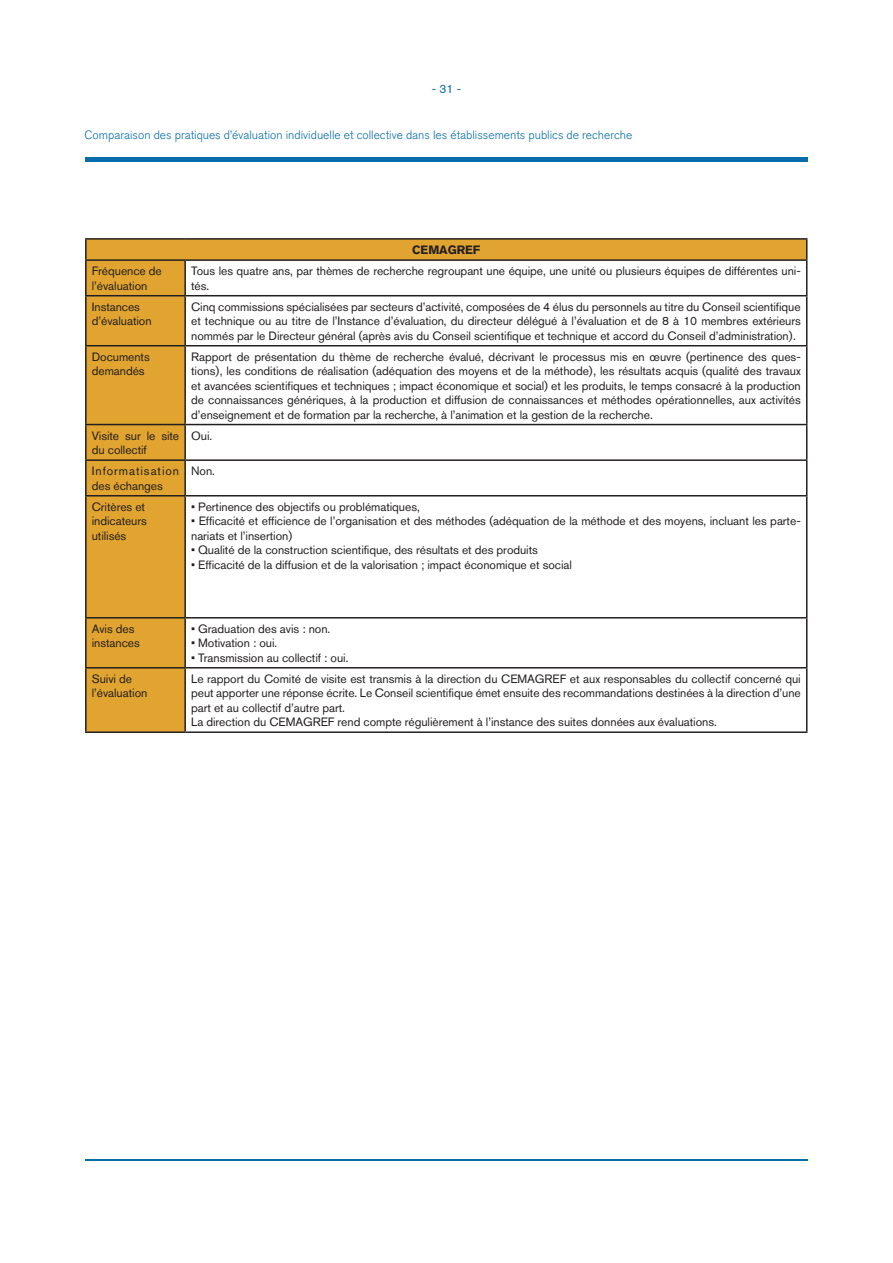
<style>
.page{position:relative;width:893px;height:1263px;background:#fff}
.page>*{position:absolute;margin:0;border:0;box-sizing:border-box;transform-origin:0 0}
.t1{font:12px/14.4px "Akzidenz Grotesk BQ";letter-spacing:-.005em;color:#231f20}
.t2{font:300 12px "Akzidenz Grotesk BQ";color:#076daa}
.t3{font:12px/14.4px "Akzidenz Grotesk BQ";letter-spacing:.08em;color:#231f20}
.t4{font:700 12px "Akzidenz Grotesk BQ";letter-spacing:-.005em;color:#231f20}
.t5{font:12px "Akzidenz Grotesk BQ";color:#076daa}
</style>
<div class="page">
<div style="left:85px;top:157px;width:723px;height:5px;background:#076daa"></div>
<hr style="left:85px;top:1159px;width:723px;height:1px;background:#076daa">
<svg style="left:87px;top:240px;width:719px;height:491px"></svg>
<hr style="left:85px;top:238px;width:100px;height:2px;background:#231f20">
<svg style="left:85px;top:240px;width:2px;height:19px"></svg>
<hr style="left:185px;top:238px;width:622px;height:2px;background:#231f20">
<svg style="left:806px;top:240px;width:1px;height:19px"></svg>
<hr style="left:85px;top:259px;width:100px;height:2px;background:#231f20">
<hr style="left:85px;top:261px;width:2px;height:34px;background:#231f20">
<hr style="left:185px;top:259px;width:622px;height:2px;background:#231f20">
<hr style="left:184px;top:261px;width:2px;height:34px;background:#231f20">
<hr style="left:806px;top:261px;width:1px;height:34px;background:#231f20">
<hr style="left:85px;top:295px;width:100px;height:1px;background:#231f20">
<hr style="left:85px;top:296px;width:2px;height:49px;background:#231f20">
<hr style="left:185px;top:295px;width:622px;height:1px;background:#231f20">
<hr style="left:184px;top:296px;width:2px;height:49px;background:#231f20">
<hr style="left:806px;top:296px;width:1px;height:49px;background:#231f20">
<hr style="left:85px;top:345px;width:100px;height:1px;background:#231f20">
<hr style="left:85px;top:346px;width:2px;height:78px;background:#231f20">
<hr style="left:185px;top:345px;width:622px;height:1px;background:#231f20">
<hr style="left:184px;top:346px;width:2px;height:78px;background:#231f20">
<hr style="left:806px;top:346px;width:1px;height:78px;background:#231f20">
<hr style="left:85px;top:424px;width:100px;height:1px;background:#231f20">
<hr style="left:85px;top:425px;width:2px;height:34px;background:#231f20">
<hr style="left:185px;top:424px;width:622px;height:1px;background:#231f20">
<hr style="left:184px;top:425px;width:2px;height:34px;background:#231f20">
<hr style="left:806px;top:425px;width:1px;height:34px;background:#231f20">
<hr style="left:85px;top:459px;width:100px;height:2px;background:#231f20">
<hr style="left:85px;top:461px;width:2px;height:34px;background:#231f20">
<hr style="left:185px;top:459px;width:622px;height:2px;background:#231f20">
<hr style="left:184px;top:461px;width:2px;height:34px;background:#231f20">
<hr style="left:806px;top:461px;width:1px;height:34px;background:#231f20">
<hr style="left:85px;top:495px;width:100px;height:1px;background:#231f20">
<hr style="left:85px;top:496px;width:2px;height:121px;background:#231f20">
<hr style="left:185px;top:495px;width:622px;height:1px;background:#231f20">
<hr style="left:184px;top:496px;width:2px;height:121px;background:#231f20">
<hr style="left:806px;top:496px;width:1px;height:121px;background:#231f20">
<hr style="left:85px;top:617px;width:100px;height:1px;background:#231f20">
<hr style="left:85px;top:618px;width:2px;height:49px;background:#231f20">
<hr style="left:185px;top:617px;width:622px;height:1px;background:#231f20">
<hr style="left:184px;top:618px;width:2px;height:49px;background:#231f20">
<hr style="left:806px;top:618px;width:1px;height:49px;background:#231f20">
<hr style="left:85px;top:667px;width:100px;height:1px;background:#231f20">
<hr style="left:85px;top:668px;width:2px;height:63px;background:#231f20">
<hr style="left:185px;top:667px;width:622px;height:1px;background:#231f20">
<hr style="left:184px;top:668px;width:2px;height:63px;background:#231f20">
<hr style="left:806px;top:668px;width:1px;height:63px;background:#231f20">
<hr style="left:85px;top:731px;width:100px;height:2px;background:#231f20">
<hr style="left:185px;top:731px;width:622px;height:2px;background:#231f20">
<p class="t5" style="left:432px;top:81px;width:31px">- 31 -</p>
<p class="t2" style="left:85px;top:128px;width:549px">Comparaison des pratiques d’évaluation individuelle et collective dans les établissements publics de recherche</p>
<p class="t4" style="left:412px;top:243px;width:70px">CEMAGREF</p>
<p class="t1" style="left:92px;top:264px;width:72px">Fréquence de l’évaluation</p>
<p class="t1" style="left:191px;top:264px;width:611px">Tous les quatre ans, par thèmes de recherche regroupant une équipe, une unité ou plusieurs équipes de différentes uni&shy;tés.</p>
<p class="t1" style="left:92px;top:299px;width:61px">Instances d’évaluation</p>
<p class="t1" style="left:191px;top:299px;width:611px;text-align:justify">Cinq commissions spécialisées par secteurs d’activité, composées de 4 élus du personnels au titre du Conseil scientifique et technique ou au titre de l’Instance d’évaluation, du directeur délégué à l’évaluation et de 8 à 10 membres extérieurs nommés par le Directeur général (après avis du Conseil scientifique et technique et accord du Conseil d’administration).</p>
<p class="t1" style="left:92px;top:349px;width:60px">Documents demandés</p>
<p class="t1" style="left:191px;top:349px;width:611px;text-align:justify">Rapport de présentation du thème de recherche évalué, décrivant le processus mis en œuvre (pertinence des ques&shy;tions), les conditions de réalisation (adéquation des moyens et de la méthode), les résultats acquis (qualité des travaux et avancées scientifiques et techniques ; impact économique et social) et les produits, le temps consacré à la production de connaissances génériques, à la production et diffusion de connaissances et méthodes opérationnelles, aux activités d’enseignement et de formation par la recherche, à l’animation et la gestion de la recherche.</p>
<p class="t1" style="left:92px;top:428px;width:89px">Visite sur le site du collectif</p>
<p class="t1" style="left:191px;top:428px;width:23px">Oui.</p>
<p class="t3" style="left:92px;top:464px;width:89px">Informatisation des échanges</p>
<p class="t1" style="left:191px;top:464px;width:25px">Non.</p>
<p class="t1" style="left:92px;top:499px;width:57px">Critères et indicateurs utilisés</p>
<p class="t1" style="left:191px;top:499px;width:230px">• Pertinence des objectifs ou problématiques,</p>
<p class="t1" style="left:191px;top:514px;width:611px">• Efficacité et efficience de l’organisation et des méthodes (adéquation de la méthode et des moyens, incluant les parte&shy;nariats et l’insertion)</p>
<p class="t1" style="left:191px;top:543px;width:348px">• Qualité de la construction scientifique, des résultats et des produits</p>
<p class="t1" style="left:191px;top:557px;width:382px">• Efficacité de la diffusion et de la valorisation ; impact économique et social</p>
<p class="t1" style="left:92px;top:621px;width:50px">Avis des instances</p>
<p class="t1" style="left:191px;top:621px;width:141px">• Graduation des avis : non.</p>
<p class="t1" style="left:191px;top:636px;width:88px">• Motivation : oui.</p>
<p class="t1" style="left:191px;top:650px;width:159px">• Transmission au collectif : oui.</p>
<p class="t1" style="left:92px;top:671px;width:57px">Suivi de l’évaluation</p>
<p class="t1" style="left:191px;top:671px;width:611px">Le rapport du Comité de visite est transmis à la direction du CEMAGREF et aux responsables du collectif concerné qui peut apporter une réponse écrite. Le Conseil scientifique émet ensuite des recommandations destinées à la direction d’une part et au collectif d’autre part.<br>La direction du CEMAGREF rend compte régulièrement à l’instance des suites données aux évaluations.</p>
</div>
